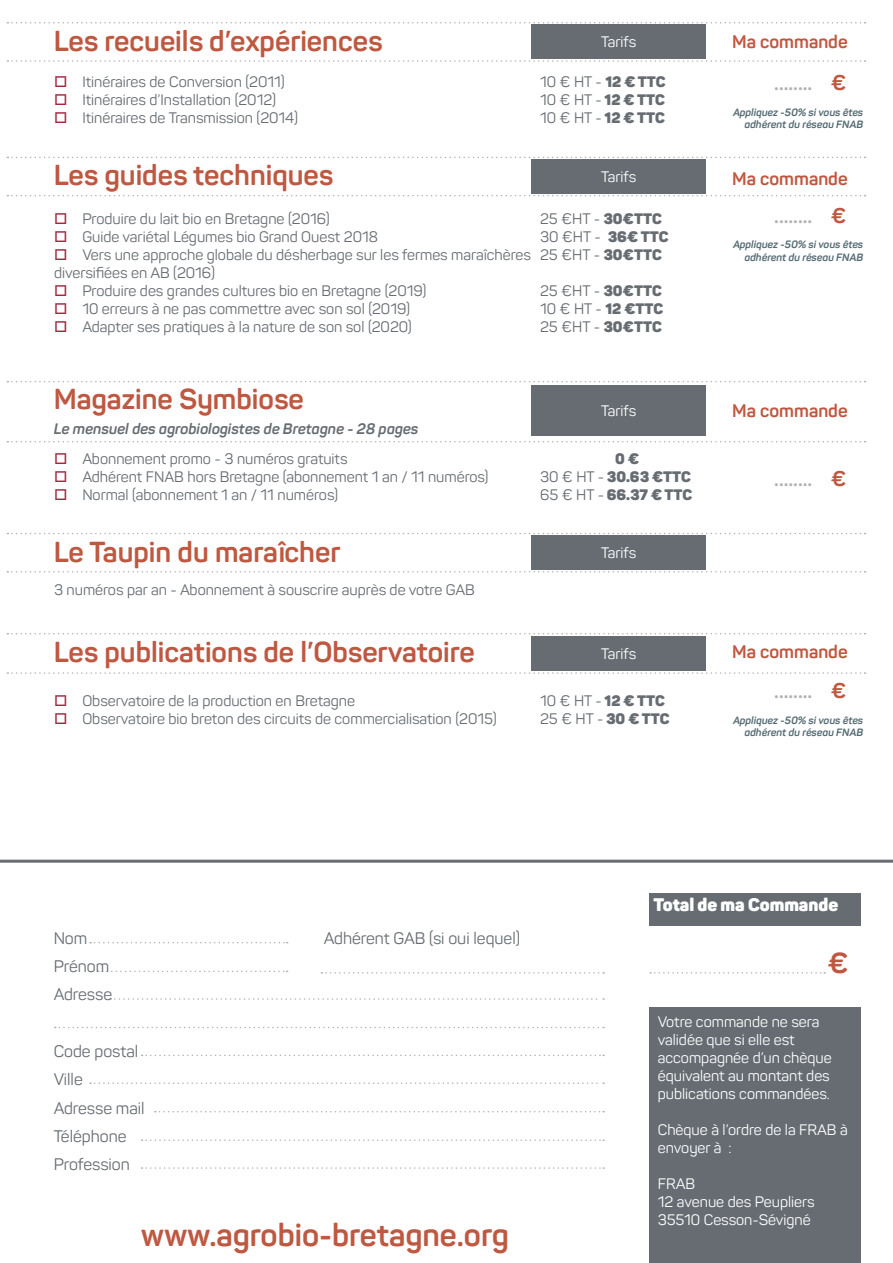
<style>
.page{position:relative;width:893px;height:1263px;background:#fff}
.page>*{position:absolute;margin:0;border:0;box-sizing:border-box;transform-origin:0 0}
.t1{font:700 31.5px "Panton";color:#bf5841}
.t2{font:700 28.5px "Panton";color:#bf5841}
.t3{font:700 21px "Panton";color:#b3b2b2}
.t4{font:700 18px "Panton";color:#bf5841}
.t5{font:900 18px "Panton";color:#fff}
.t6{font:16.5px/28.3px "Panton";color:#666c72}
.t7{font:15px/18px "Panton";color:#666c72}
.t8{font:15px/18px "Panton";color:#fff}
.t9{font:italic 700 15px "Panton";color:#666c72}
.t10{font:900 15px "Panton";color:#666c72}
.t11{font:italic 700 10.5px/12.6px "Panton";color:#546a73;text-align:right}
.s1{color:#a62641}
.s2{font-weight:900}
.s3{font-weight:400}
.s4{color:#bf5841}
</style>
<div class="page">
<svg style="left:7px;top:60px;width:859px;height:2px"></svg>
<svg style="left:7px;top:195px;width:859px;height:1px"></svg>
<svg style="left:7px;top:571px;width:859px;height:1px"></svg>
<svg style="left:90px;top:942px;width:198px;height:1px"></svg>
<svg style="left:321px;top:972px;width:283px;height:2px"></svg>
<svg style="left:650px;top:972px;width:175px;height:2px"></svg>
<svg style="left:98px;top:971px;width:190px;height:1px"></svg>
<svg style="left:110px;top:998px;width:494px;height:2px"></svg>
<svg style="left:55px;top:1027px;width:549px;height:1px"></svg>
<svg style="left:142px;top:1054px;width:462px;height:2px"></svg>
<svg style="left:90px;top:1082px;width:514px;height:2px"></svg>
<svg style="left:155px;top:1111px;width:449px;height:1px"></svg>
<svg style="left:142px;top:1139px;width:462px;height:2px"></svg>
<svg style="left:142px;top:1167px;width:462px;height:2px"></svg>
<svg style="left:7px;top:22px;width:859px;height:2px"></svg>
<svg style="left:7px;top:157px;width:859px;height:1px"></svg>
<svg style="left:7px;top:381px;width:859px;height:1px"></svg>
<svg style="left:7px;top:533px;width:859px;height:1px"></svg>
<svg style="left:7px;top:633px;width:859px;height:1px"></svg>
<svg style="left:7px;top:441px;width:859px;height:1px"></svg>
<svg style="left:7px;top:672px;width:859px;height:2px"></svg>
<div style="left:531px;top:25px;width:175px;height:34px;background:#666c72"></div>
<div style="left:531px;top:160px;width:175px;height:34px;background:#666c72"></div>
<div style="left:531px;top:536px;width:175px;height:34px;background:#666c72"></div>
<div style="left:531px;top:637px;width:175px;height:34px;background:#666c72"></div>
<div style="left:531px;top:385px;width:175px;height:50px;background:#666c72"></div>
<div style="left:649px;top:893px;width:212px;height:32px;background:#666c72"></div>
<div style="left:649px;top:1007px;width:212px;height:256px;background:#666c72"></div>
<hr style="left:0;top:860px;width:893px;height:3px;background:#666c72">
<h2 class="t2" style="left:54px;top:23px;width:330px">Les recueils d’expériences</h2>
<p class="t8" style="left:601px;top:33px;width:37px">Tarifs</p>
<p class="t7" style="left:54px;top:72px;width:232px"><span class="s1">□</span> Itinéraires de Conversion (2011)</p>
<p class="t7" style="left:540px;top:72px;width:127px">10 € HT - <span class="s2">12 € TTC</span></p>
<p class="t7" style="left:54px;top:90px;width:224px"><span class="s1">□</span> Itinéraires d’Installation (2012)</p>
<p class="t7" style="left:540px;top:90px;width:126px">10 € HT - <span class="s2">12 € TTC</span></p>
<p class="t7" style="left:54px;top:108px;width:245px"><span class="s1">□</span> Itinéraires de Transmission (2014)</p>
<p class="t7" style="left:540px;top:108px;width:126px">10 € HT - <span class="s2">12 € TTC</span></p>
<h2 class="t2" style="left:54px;top:158px;width:281px">Les guides techniques</h2>
<p class="t8" style="left:601px;top:168px;width:37px">Tarifs</p>
<p class="t7" style="left:54px;top:210px;width:277px"><span class="s1">□</span> Produire du lait bio en Bretagne (2016)</p>
<p class="t7" style="left:540px;top:210px;width:123px">25 €HT - <span class="s2">30€TTC</span></p>
<p class="t7" style="left:54px;top:228px;width:325px"><span class="s1">□</span> Guide variétal Légumes bio Grand Ouest 2018</p>
<p class="t7" style="left:540px;top:228px;width:130px">30 €HT - <span class="s2">36€ TTC</span></p>
<p class="t7" style="left:54px;top:246px;width:609px"><span class="s1">□</span> Vers une approche globale du désherbage sur les fermes maraîchères 25 €HT - <span class="s2">30€TTC </span>diversifiées en AB (2016)</p>
<p class="t7" style="left:54px;top:282px;width:374px"><span class="s1">□</span> Produire des grandes cultures bio en Bretagne (2019)</p>
<p class="t7" style="left:540px;top:282px;width:123px">25 €HT - <span class="s2">30€TTC</span></p>
<p class="t7" style="left:54px;top:300px;width:357px"><span class="s1">□</span> 10 erreurs à ne pas commettre avec son sol (2019)</p>
<p class="t7" style="left:540px;top:300px;width:125px">10 € HT - <span class="s2">12 €TTC</span></p>
<p class="t7" style="left:54px;top:318px;width:359px"><span class="s1">□</span> Adapter ses pratiques à la nature de son sol (2020)</p>
<p class="t7" style="left:540px;top:318px;width:123px">25 €HT - <span class="s2">30€TTC</span></p>
<h2 class="t2" style="left:54px;top:382px;width:251px">Magazine Symbiose</h2>
<p class="t9" style="left:54px;top:419px;width:366px">Le mensuel des agrobiologistes de Bretagne - 28 pages</p>
<p class="t8" style="left:601px;top:401px;width:37px">Tarifs</p>
<p class="t7" style="left:54px;top:450px;width:295px"><span class="s1">□</span> Abonnement promo - 3 numéros gratuits</p>
<p class="t10" style="left:615px;top:449px;width:25px">0 €</p>
<p class="t7" style="left:54px;top:468px;width:436px"><span class="s1">□</span> Adhérent FNAB hors Bretagne (abonnement 1 an / 11 numéros)</p>
<p class="t10" style="left:540px;top:467px;width:152px"><span class="s3">30 € HT -</span> 30.63 €TTC</p>
<p class="t7" style="left:54px;top:486px;width:285px"><span class="s1">□</span> Normal (abonnement 1 an / 11 numéros)</p>
<p class="t10" style="left:540px;top:485px;width:154px"><span class="s3">65 € HT -</span> 66.37 € TTC</p>
<h2 class="t2" style="left:54px;top:534px;width:288px">Le Taupin du maraîcher</h2>
<p class="t7" style="left:54px;top:581px;width:422px">3 numéros par an - Abonnement à souscrire auprès de votre GAB</p>
<h2 class="t2" style="left:54px;top:634px;width:423px">Les publications de l’Observatoire</h2>
<p class="t8" style="left:601px;top:544px;width:37px">Tarifs</p>
<p class="t8" style="left:601px;top:645px;width:37px">Tarifs</p>
<p class="t7" style="left:54px;top:692px;width:302px"><span class="s1">□</span> Observatoire de la production en Bretagne</p>
<p class="t7" style="left:540px;top:692px;width:126px">10 € HT - <span class="s2">12 € TTC</span></p>
<p class="t7" style="left:54px;top:710px;width:444px"><span class="s1">□</span> Observatoire bio breton des circuits de commercialisation (2015)</p>
<p class="t7" style="left:540px;top:710px;width:131px">25 € HT - <span class="s2">30 € TTC</span></p>
<p class="t4" style="left:732px;top:31px;width:117px">Ma commande</p>
<h3 class="t3" style="left:774px;top:70px;width:73px">........ <span class="s4">€</span></h3>
<p class="t11" style="left:733px;top:106px;width:132px">Appliquez -50% si vous êtes adhérent du réseau FNAB</p>
<p class="t4" style="left:732px;top:168px;width:117px">Ma commande</p>
<h3 class="t3" style="left:774px;top:203px;width:73px">........ <span class="s4">€</span></h3>
<p class="t11" style="left:733px;top:238px;width:132px">Appliquez -50% si vous êtes adhérent du réseau FNAB</p>
<p class="t4" style="left:732px;top:399px;width:117px">Ma commande</p>
<h3 class="t3" style="left:774px;top:465px;width:73px">........ <span class="s4">€</span></h3>
<p class="t4" style="left:732px;top:641px;width:117px">Ma commande</p>
<h3 class="t3" style="left:774px;top:678px;width:73px">........ <span class="s4">€</span></h3>
<p class="t11" style="left:733px;top:714px;width:132px">Appliquez -50% si vous êtes adhérent du réseau FNAB</p>
<p class="t6" style="left:54px;top:924px;width:35px">Nom</p>
<p class="t6" style="left:324px;top:924px;width:198px">Adhérent GAB (si oui lequel)</p>
<p class="t6" style="left:54px;top:952px;width:60px">Prénom<br>Adresse</p>
<p class="t6" style="left:54px;top:1037px;width:92px">Code postal<br>Ville<br>Adresse mail<br>Téléphone<br>Profession</p>
<h1 class="t1" style="left:141px;top:1215px;width:369px">www.agrobio-bretagne.org</h1>
<p class="t5" style="left:654px;top:893px;width:186px">Total de ma Commande</p>
<h2 class="t2" style="left:827px;top:945px;width:22px">€</h2>
<p class="t8" style="left:658px;top:1012px;width:175px">Votre commande ne sera validée que si elle est accompagnée d’un chèque équivalent au montant des publications commandées.</p>
<p class="t8" style="left:658px;top:1120px;width:191px">Chèque à l’ordre de la FRAB à envoyer à :</p>
<p class="t8" style="left:658px;top:1174px;width:158px">FRAB<br>12 avenue des Peupliers<br>35510 Cesson-Sévigné</p>
</div>
